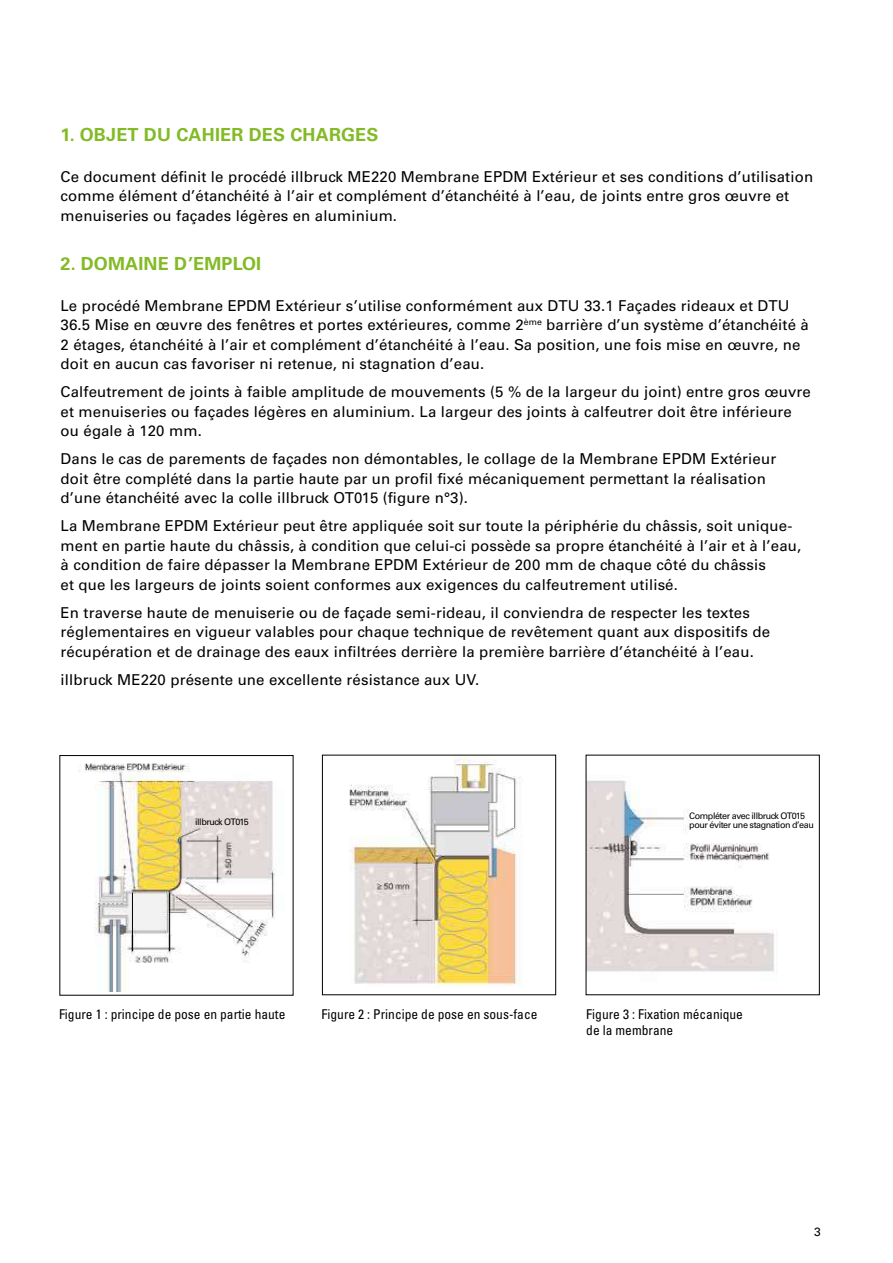
<style>
.page{position:relative;width:893px;height:1263px;background:#fff}
.page>*{position:absolute;margin:0;border:0;box-sizing:border-box;transform-origin:0 0}
.t1{font:700 18px "Univers";letter-spacing:.01em;color:#83bb26}
.t2{font:15px/19.5px "Univers";letter-spacing:.01em;color:#000}
.t3{font:condensed 13.5px/16.2px "Univers";color:#000}
.t4{font:12px "Univers";color:#000}
.t5{font:9px/9px "Univers";letter-spacing:-.05em;color:#000}
</style>
<div class="page">
<img style="left:349px;top:757px;width:173px;height:229px">
<div style="left:322px;top:755px;width:234px;height:240px;border:1px solid #000"></div>
<img style="left:588px;top:780px;width:186px;height:192px">
<img style="left:79px;top:763px;width:196px;height:228px">
<hr style="left:132px;top:892px;width:1px;height:59px;background:#000">
<hr style="left:169px;top:892px;width:1px;height:59px;background:#000">
<div style="left:689px;top:804px;width:127px;height:32px;background:#fff"></div>
<p class="t1" style="left:61px;top:124px;width:319px">1. OBJET DU CAHIER DES CHARGES</p>
<p class="t2" style="left:61px;top:167px;width:754px">Ce document définit le procédé illbruck ME220 Membrane EPDM Extérieur et ses conditions d’utilisation comme élément d’étanchéité à l’air et complément d’étanchéité à l’eau, de joints entre gros œuvre et menuiseries ou façades légères en aluminium.</p>
<p class="t1" style="left:61px;top:253px;width:202px">2. DOMAINE D’EMPLOI</p>
<p class="t2" style="left:61px;top:296px;width:750px">Le procédé Membrane EPDM Extérieur s’utilise conformément aux DTU 33.1 Façades rideaux et DTU 36.5 Mise en œuvre des fenêtres et portes extérieures, comme 2<sup>ème</sup> barrière d’un système d’étanchéité à 2 étages, étanchéité à l’air et complément d’étanchéité à l’eau. Sa position, une fois mise en œuvre, ne doit en aucun cas favoriser ni retenue, ni stagnation d’eau.</p>
<p class="t2" style="left:61px;top:382px;width:752px">Calfeutrement de joints à faible amplitude de mouvements (5 % de la largeur du joint) entre gros œuvre et menuiseries ou façades légères en aluminium. La largeur des joints à calfeutrer doit être inférieure ou égale à 120 mm.</p>
<p class="t2" style="left:61px;top:449px;width:717px">Dans le cas de parements de façades non démontables, le collage de la Membrane EPDM Extérieur doit être complété dans la partie haute par un profil fixé mécaniquement permettant la réalisation d’une étanchéité avec la colle illbruck OT015 (figure n°3).</p>
<p class="t2" style="left:61px;top:516px;width:742px">La Membrane EPDM Extérieur peut être appliquée soit sur toute la périphérie du châssis, soit unique&shy;ment en partie haute du châssis, à condition que celui-ci possède sa propre étanchéité à l’air et à l’eau, à condition de faire dépasser la Membrane EPDM Extérieur de 200 mm de chaque côté du châssis<br>et que les largeurs de joints soient conformes aux exigences du calfeutrement utilisé.</p>
<p class="t2" style="left:61px;top:603px;width:711px">En traverse haute de menuiserie ou de façade semi-rideau, il conviendra de respecter les textes réglementaires en vigueur valables pour chaque technique de revêtement quant aux dispositifs de récupération et de drainage des eaux infiltrées derrière la première barrière d’étanchéité à l’eau.</p>
<p class="t2" style="left:61px;top:670px;width:420px">illbruck ME220 présente une excellente résistance aux UV.</p>
<p class="t5" style="left:195px;top:817px;width:55px">illbruck OT015</p>
<p class="t5" style="left:689px;top:811px;width:126px">Compléter avec illbruck OT015 pour éviter une stagnation d’eau</p>
<p class="t3" style="left:59px;top:1006px;width:228px">Figure 1 : principe de pose en partie haute</p>
<p class="t3" style="left:322px;top:1006px;width:217px">Figure 2 : Principe de pose en sous-face</p>
<p class="t3" style="left:586px;top:1006px;width:158px">Figure 3 : Fixation mécanique de la membrane</p>
<p class="t4" style="left:814px;top:1225px;width:8px">3</p>
</div>
